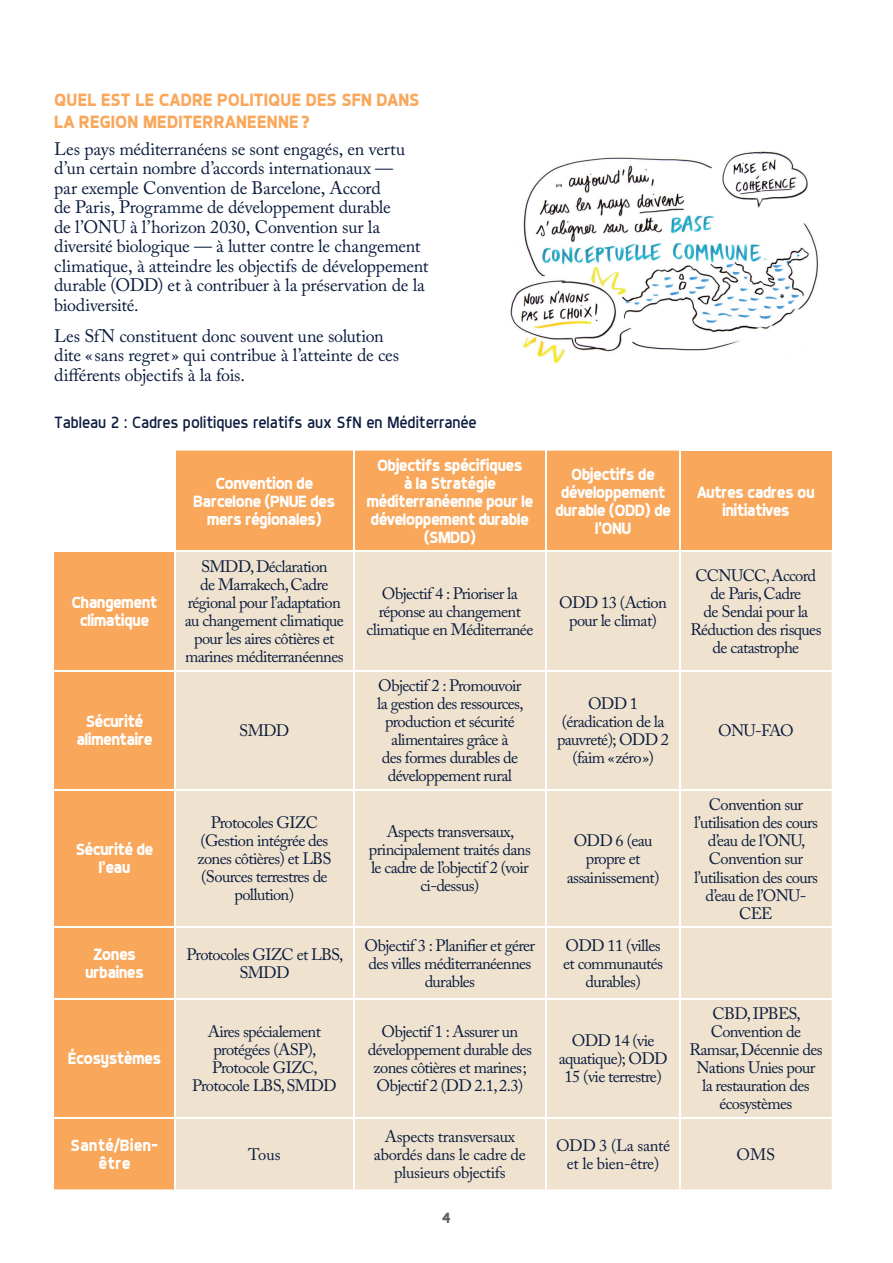
<style>
.page{position:relative;width:893px;height:1263px;background:#fff}
.page>*{position:absolute;margin:0;border:0;box-sizing:border-box;transform-origin:0 0}
.t1{font:18px/19.5px "Adobe Caslon Pro";letter-spacing:-.015em;color:#0b1c3e}
.t2{font:700 18px/21.8px "Dyno";letter-spacing:.005em;color:#f9a75b}
.t3{font:16.5px/18px "Adobe Caslon Pro";letter-spacing:-.04em;color:#0b1c3e;text-align:center}
.t4{font:700 16.5px/18px "Dyno";letter-spacing:-.04em;color:#fff;text-align:center}
.t5{font:16.5px/18px "Adobe Caslon Pro";letter-spacing:-.02em;color:#0b1c3e;text-align:center}
.t6{font:16.5px "Dyno";color:#0b1c3e}
.t7{font:700 16.5px/18px "Dyno";color:#fff;text-align:center}
.t8{font:700 15px "Dyno";color:#636366}
</style>
<div class="page">
<svg style="left:54px;top:451px;width:625px;height:738px;background:#f9af6a"></svg>
<div style="left:680px;top:451px;width:152px;height:100px;background:#f9a75b"></div>
<div style="left:176px;top:552px;width:656px;height:637px;background:#efe3cf"></div>
<hr style="left:174px;top:451px;width:2px;height:100px;background:#fff">
<hr style="left:353px;top:451px;width:1px;height:100px;background:#fff">
<hr style="left:545px;top:451px;width:2px;height:100px;background:#fff">
<hr style="left:679px;top:451px;width:2px;height:100px;background:#fff">
<hr style="left:54px;top:551px;width:121px;height:1px;background:#fff">
<hr style="left:175px;top:551px;width:179px;height:1px;background:#fff">
<hr style="left:174px;top:552px;width:2px;height:118px;background:#fff">
<hr style="left:354px;top:551px;width:192px;height:1px;background:#fff">
<hr style="left:353px;top:552px;width:1px;height:118px;background:#fff">
<hr style="left:546px;top:551px;width:134px;height:1px;background:#fff">
<hr style="left:545px;top:552px;width:2px;height:118px;background:#fff">
<hr style="left:679px;top:552px;width:2px;height:118px;background:#fff">
<hr style="left:54px;top:670px;width:121px;height:1px;background:#fff">
<hr style="left:175px;top:670px;width:179px;height:1px;background:#fff">
<hr style="left:174px;top:671px;width:2px;height:118px;background:#fff">
<hr style="left:354px;top:670px;width:192px;height:1px;background:#fff">
<hr style="left:353px;top:671px;width:1px;height:118px;background:#fff">
<hr style="left:546px;top:670px;width:134px;height:1px;background:#fff">
<hr style="left:545px;top:671px;width:2px;height:118px;background:#fff">
<hr style="left:680px;top:670px;width:152px;height:1px;background:#fff">
<hr style="left:679px;top:671px;width:2px;height:118px;background:#fff">
<hr style="left:54px;top:789px;width:121px;height:1px;background:#fff">
<hr style="left:175px;top:789px;width:179px;height:1px;background:#fff">
<hr style="left:174px;top:790px;width:2px;height:136px;background:#fff">
<hr style="left:354px;top:789px;width:192px;height:1px;background:#fff">
<hr style="left:353px;top:790px;width:1px;height:136px;background:#fff">
<hr style="left:546px;top:789px;width:134px;height:1px;background:#fff">
<hr style="left:545px;top:790px;width:2px;height:136px;background:#fff">
<hr style="left:680px;top:789px;width:152px;height:1px;background:#fff">
<hr style="left:679px;top:790px;width:2px;height:136px;background:#fff">
<hr style="left:54px;top:926px;width:121px;height:2px;background:#fff">
<hr style="left:175px;top:926px;width:179px;height:2px;background:#fff">
<hr style="left:174px;top:928px;width:2px;height:70px;background:#fff">
<hr style="left:354px;top:926px;width:192px;height:2px;background:#fff">
<hr style="left:353px;top:928px;width:1px;height:70px;background:#fff">
<hr style="left:546px;top:926px;width:134px;height:2px;background:#fff">
<hr style="left:545px;top:928px;width:2px;height:70px;background:#fff">
<hr style="left:680px;top:926px;width:152px;height:2px;background:#fff">
<hr style="left:679px;top:928px;width:2px;height:70px;background:#fff">
<hr style="left:54px;top:998px;width:121px;height:1px;background:#fff">
<hr style="left:175px;top:998px;width:179px;height:1px;background:#fff">
<hr style="left:174px;top:999px;width:2px;height:118px;background:#fff">
<hr style="left:354px;top:998px;width:192px;height:1px;background:#fff">
<hr style="left:353px;top:999px;width:1px;height:118px;background:#fff">
<hr style="left:546px;top:998px;width:134px;height:1px;background:#fff">
<hr style="left:545px;top:999px;width:2px;height:118px;background:#fff">
<hr style="left:680px;top:998px;width:152px;height:1px;background:#fff">
<hr style="left:679px;top:999px;width:2px;height:118px;background:#fff">
<hr style="left:54px;top:1117px;width:121px;height:1px;background:#fff">
<hr style="left:175px;top:1117px;width:179px;height:1px;background:#fff">
<hr style="left:174px;top:1118px;width:2px;height:71px;background:#fff">
<hr style="left:354px;top:1117px;width:192px;height:1px;background:#fff">
<hr style="left:353px;top:1118px;width:1px;height:71px;background:#fff">
<hr style="left:546px;top:1117px;width:134px;height:1px;background:#fff">
<hr style="left:545px;top:1118px;width:2px;height:71px;background:#fff">
<hr style="left:680px;top:1117px;width:152px;height:1px;background:#fff">
<hr style="left:679px;top:1118px;width:2px;height:71px;background:#fff">
<img style="left:510px;top:151px;width:309px;height:213px">
<p class="t2" style="left:54px;top:89px;width:367px">QUEL EST LE CADRE POLITIQUE DES SFN DANS<br>LA REGION MEDITERRANEENNE?</p>
<p class="t1" style="left:54px;top:139px;width:376px">Les pays méditerranéens se sont engagés, en vertu d’un certain nombre d’accords internationaux —<br>par exemple Convention de Barcelone, Accord<br>de Paris, Programme de développement durable<br>de l’ONU à l’horizon 2030, Convention sur la diversité biologique — à lutter contre le changement climatique, à atteindre les objectifs de développement durable (ODD) et à contribuer à la préservation de la biodiversité.</p>
<p class="t1" style="left:54px;top:326px;width:347px">Les SfN constituent donc souvent une solution dite « sans regret » qui contribue à l’atteinte de ces différents objectifs à la fois.</p>
<p class="t6" style="left:54px;top:413px;width:424px">Tableau 2 : Cadres politiques relatifs aux SfN en Méditerranée</p>
<p class="t4" style="left:72px;top:593px;width:87px">Changement climatique</p>
<p class="t4" style="left:193px;top:474px;width:144px">Convention de<br>Barcelone (PNUE des mers régionales)</p>
<p class="t3" style="left:185px;top:557px;width:161px">SMDD, Déclaration<br>de Marrakech, Cadre régional pour l’adaptation au changement climatique pour les aires côtières et marines méditerranéennes</p>
<p class="t4" style="left:76px;top:712px;width:78px">Sécurité alimentaire</p>
<p class="t3" style="left:239px;top:722px;width:52px">SMDD</p>
<p class="t4" style="left:366px;top:456px;width:168px">Objectifs spécifiques<br>à la Stratégie méditerranéenne pour le développement durable (SMDD)</p>
<p class="t4" style="left:555px;top:465px;width:117px">Objectifs de développement durable (ODD) de l’ONU</p>
<p class="t3" style="left:366px;top:584px;width:168px">Objectif 4 : Prioriser la réponse au changement climatique en Méditerranée</p>
<p class="t3" style="left:559px;top:593px;width:109px">ODD 13 (Action pour le climat)</p>
<p class="t3" style="left:377px;top:677px;width:148px">Objectif 2 : Promouvoir la gestion des ressources, production et sécurité alimentaires grâce à<br>des formes durables de développement rural</p>
<p class="t3" style="left:557px;top:695px;width:114px">ODD 1 (éradication de la pauvreté); ODD 2 (faim «zéro»)</p>
<p class="t4" style="left:76px;top:840px;width:79px">Sécurité de l’eau</p>
<p class="t3" style="left:197px;top:814px;width:136px">Protocoles GIZC (Gestion intégrée des zones côtières) et LBS (Sources terrestres de pollution)</p>
<p class="t3" style="left:369px;top:823px;width:163px">Aspects transversaux, principalement traités dans le cadre de l’objectif 2 (voir ci-dessus)</p>
<p class="t3" style="left:567px;top:832px;width:94px">ODD 6 (eau propre et assainissement)</p>
<p class="t4" style="left:85px;top:945px;width:60px">Zones urbaines</p>
<p class="t3" style="left:187px;top:945px;width:158px">Protocoles GIZC et LBS,<br>SMDD</p>
<p class="t3" style="left:365px;top:936px;width:172px">Objectif 3 : Planifier et gérer des villes méditerranéennes durables</p>
<p class="t3" style="left:563px;top:936px;width:101px">ODD 11 (villes et communautés durables)</p>
<p class="t4" style="left:68px;top:1049px;width:95px">Écosystèmes</p>
<p class="t3" style="left:192px;top:1023px;width:146px">Aires spécialement protégées (ASP),<br>Protocole GIZC,<br>Protocole LBS, SMDD</p>
<p class="t3" style="left:368px;top:1023px;width:165px">Objectif 1 : Assurer un développement durable des zones côtières et marines;<br>Objectif 2 (DD 2.1, 2.3)</p>
<p class="t3" style="left:559px;top:1032px;width:110px">ODD 14 (vie aquatique); ODD<br>15 (vie terrestre)</p>
<p class="t4" style="left:697px;top:483px;width:119px">Autres cadres ou initiatives</p>
<p class="t3" style="left:690px;top:566px;width:133px">CCNUCC, Accord de Paris, Cadre<br>de Sendai pour la<br>Réduction des risques de catastrophe</p>
<p class="t3" style="left:718px;top:722px;width:77px">ONU-FAO</p>
<p class="t3" style="left:694px;top:796px;width:125px">Convention sur l’utilisation des cours d’eau de l’ONU,<br>Convention sur l’utilisation des cours d’eau de l’ONU-<br>CEE</p>
<p class="t3" style="left:689px;top:1005px;width:135px">CBD, IPBES,<br>Convention de<br>Ramsar, Décennie des<br>Nations Unies pour la restauration des écosystèmes</p>
<p class="t7" style="left:71px;top:1135px;width:89px">Santé/Bien&shy;être</p>
<p class="t3" style="left:248px;top:1145px;width:34px">Tous</p>
<p class="t5" style="left:374px;top:1127px;width:153px">Aspects transversaux abordés dans le cadre de plusieurs objectifs</p>
<p class="t5" style="left:556px;top:1136px;width:116px">ODD 3 (La santé et le bien-être)</p>
<p class="t3" style="left:737px;top:1145px;width:40px">OMS</p>
<p class="t8" style="left:442px;top:1208px;width:11px">4</p>
</div>
